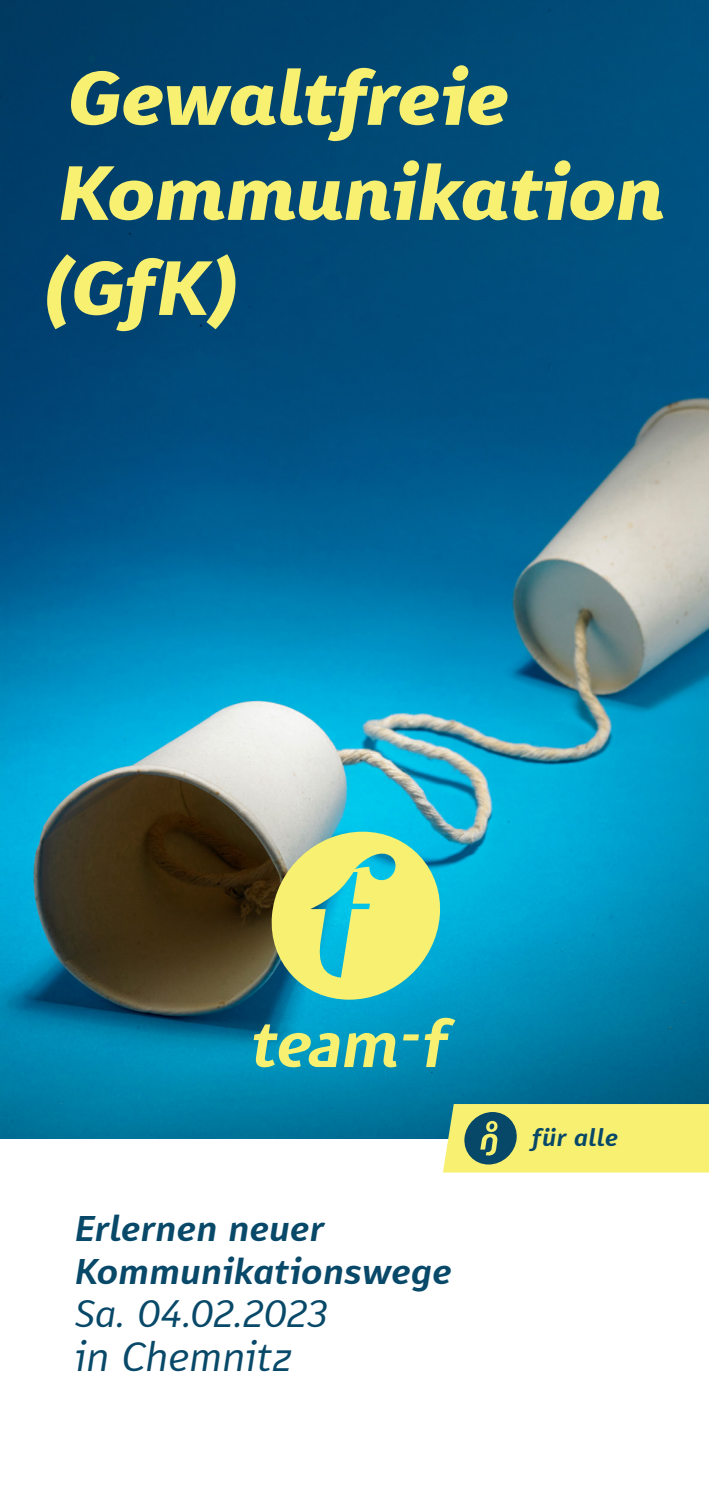
<style>
.page{position:relative;width:709px;height:1503px;background:#fff}
.page>*{position:absolute;margin:0;border:0;box-sizing:border-box;transform-origin:0 0}
.team-f_Titel{font:italic 900 75px/95px "Karbid Pro";letter-spacing:-.015em;color:#f7f071}
.team-f_Fliesstext{font:italic 40px "Karbid Text Pro";letter-spacing:-.005em;color:#084868}
.team-f_Fliesstext-2{font:italic 37.5px "Karbid Text Pro";letter-spacing:-.015em;color:#084868}
.team-f_Fliesstext-3{font:italic 700 35px "Karbid Text Pro";color:#084868}
.team-f_Fliesstext-4{font:italic 700 23.75px "Karbid Text Pro";letter-spacing:.015em;color:#074868}
</style>
<div class="page">
<img style="left:0;top:0;width:709px;height:1138px">
<svg style="left:443px;top:1104px;width:266px;height:68px;background:#d9dc71"></svg>
<svg style="left:268px;top:831px;width:175px;height:168px;background:#add188"></svg>
<svg style="left:254px;top:1024px;width:142px;height:43px;background:#6fbd9b"></svg>
<svg style="left:403px;top:1017px;width:52px;height:50px;background:#40a7a5"></svg>
<p class="team-f_Titel" style="left:42px;top:49px;width:623px;text-indent:25px">Gewaltfreie<br>Kommunikation (GfK)</p>
<p class="team-f_Fliesstext-3" style="left:74px;top:1205px;width:251px">Erlernen neuer</p>
<p class="team-f_Fliesstext-3" style="left:74px;top:1248px;width:379px">Kommunikationswege</p>
<p class="team-f_Fliesstext-2" style="left:74px;top:1289px;width:255px">Sa. 04.02.2023</p>
<p class="team-f_Fliesstext" style="left:74px;top:1329px;width:219px">in Chemnitz</p>
<p class="team-f_Fliesstext-4" style="left:532px;top:1121px;width:88px">für alle</p>
</div>
